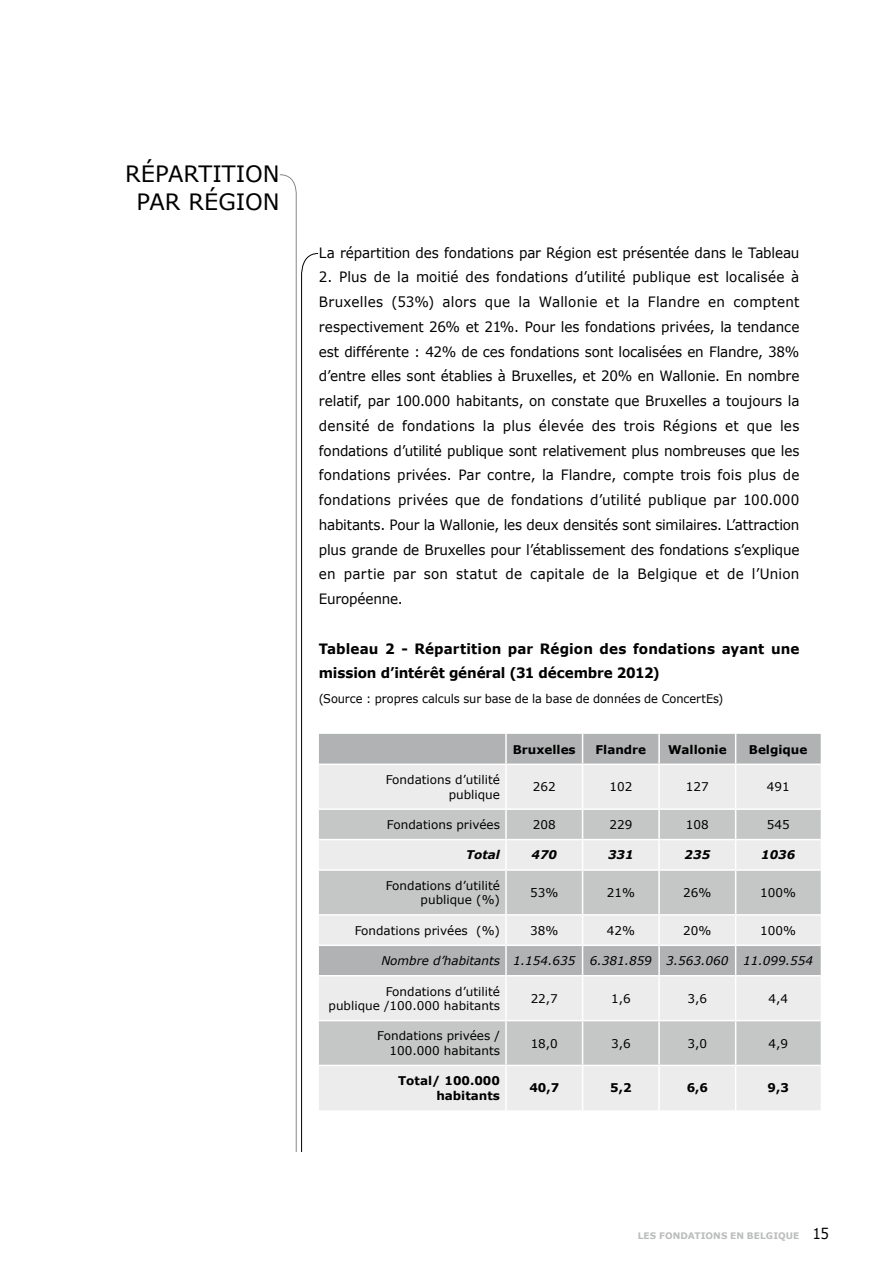
<style>
.page{position:relative;width:893px;height:1263px;background:#fff}
.page>*{position:absolute;margin:0;border:0;box-sizing:border-box;transform-origin:0 0}
.t1{font:22.5px/28.5px "Verdana";color:#000;text-align:center}
.t2{font:14.25px/24.8px "Verdana";letter-spacing:-.005em;color:#000;text-align:justify;scale:.95 1}
.t3{font:700 14.25px/24.8px "Verdana";color:#000;scale:.95 1}
.t4{font:12px/14.4px "Verdana";color:#000;text-align:right}
.t5{font:700 12px/14.4px "Verdana";color:#000;text-align:right}
.t6{font:12px "Verdana";color:#000;scale:.95 1}
.t7{font:italic 12px "Verdana";color:#000}
.t8{font:italic 700 12px "Verdana";color:#000}
.t9{font:700 9px "Verdana";letter-spacing:.01em;color:#bbbcbd}
.s1{font-weight:400;font-size:15px;color:#000}
</style>
<div class="page">
<div style="left:319px;top:734px;width:502px;height:29px;background:#b1b2b3"></div>
<div style="left:319px;top:765px;width:502px;height:345px;background:#ececed"></div>
<svg style="left:319px;top:810px;width:502px;height:255px;background:#d2d3d4"></svg>
<hr style="left:505px;top:734px;width:2px;height:29px;background:#fff">
<svg style="left:582px;top:734px;width:1px;height:29px"></svg>
<hr style="left:658px;top:734px;width:2px;height:29px;background:#fff">
<svg style="left:735px;top:734px;width:1px;height:29px"></svg>
<hr style="left:505px;top:765px;width:2px;height:43px;background:#fff">
<hr style="left:582px;top:765px;width:1px;height:43px;background:#fff">
<hr style="left:658px;top:765px;width:2px;height:43px;background:#fff">
<hr style="left:735px;top:765px;width:1px;height:43px;background:#fff">
<hr style="left:319px;top:808px;width:187px;height:2px;background:#fff">
<hr style="left:506px;top:808px;width:77px;height:2px;background:#fff">
<hr style="left:505px;top:810px;width:2px;height:29px;background:#fff">
<hr style="left:583px;top:808px;width:76px;height:2px;background:#fff">
<hr style="left:659px;top:808px;width:77px;height:2px;background:#fff">
<hr style="left:658px;top:810px;width:2px;height:29px;background:#fff">
<hr style="left:736px;top:808px;width:85px;height:2px;background:#fff">
<hr style="left:319px;top:839px;width:187px;height:1px;background:#fff">
<hr style="left:506px;top:839px;width:77px;height:1px;background:#fff">
<hr style="left:505px;top:840px;width:2px;height:29px;background:#fff">
<hr style="left:583px;top:839px;width:76px;height:1px;background:#fff">
<svg style="left:582px;top:810px;width:1px;height:59px"></svg>
<hr style="left:659px;top:839px;width:77px;height:1px;background:#fff">
<hr style="left:658px;top:840px;width:2px;height:29px;background:#fff">
<hr style="left:736px;top:839px;width:85px;height:1px;background:#fff">
<svg style="left:735px;top:810px;width:1px;height:59px"></svg>
<hr style="left:319px;top:869px;width:187px;height:2px;background:#fff">
<hr style="left:506px;top:869px;width:77px;height:2px;background:#fff">
<hr style="left:505px;top:871px;width:2px;height:43px;background:#fff">
<hr style="left:583px;top:869px;width:76px;height:2px;background:#fff">
<hr style="left:582px;top:871px;width:1px;height:43px;background:#fff">
<hr style="left:659px;top:869px;width:77px;height:2px;background:#fff">
<hr style="left:658px;top:871px;width:2px;height:43px;background:#fff">
<hr style="left:736px;top:869px;width:85px;height:2px;background:#fff">
<hr style="left:735px;top:871px;width:1px;height:43px;background:#fff">
<hr style="left:319px;top:914px;width:187px;height:2px;background:#fff">
<hr style="left:506px;top:914px;width:77px;height:2px;background:#fff">
<hr style="left:505px;top:916px;width:2px;height:28px;background:#fff">
<hr style="left:583px;top:914px;width:76px;height:2px;background:#fff">
<hr style="left:659px;top:914px;width:77px;height:2px;background:#fff">
<hr style="left:658px;top:916px;width:2px;height:28px;background:#fff">
<hr style="left:736px;top:914px;width:85px;height:2px;background:#fff">
<hr style="left:319px;top:944px;width:187px;height:2px;background:#fff">
<hr style="left:506px;top:944px;width:77px;height:2px;background:#fff">
<hr style="left:505px;top:946px;width:2px;height:29px;background:#fff">
<hr style="left:583px;top:944px;width:76px;height:2px;background:#fff">
<svg style="left:582px;top:916px;width:1px;height:59px"></svg>
<hr style="left:659px;top:944px;width:77px;height:2px;background:#fff">
<hr style="left:658px;top:946px;width:2px;height:29px;background:#fff">
<hr style="left:736px;top:944px;width:85px;height:2px;background:#fff">
<svg style="left:735px;top:916px;width:1px;height:59px"></svg>
<hr style="left:319px;top:975px;width:187px;height:1px;background:#fff">
<hr style="left:506px;top:975px;width:77px;height:1px;background:#fff">
<hr style="left:505px;top:976px;width:2px;height:44px;background:#fff">
<hr style="left:583px;top:975px;width:76px;height:1px;background:#fff">
<hr style="left:582px;top:976px;width:1px;height:44px;background:#fff">
<hr style="left:659px;top:975px;width:77px;height:1px;background:#fff">
<hr style="left:658px;top:976px;width:2px;height:44px;background:#fff">
<hr style="left:736px;top:975px;width:85px;height:1px;background:#fff">
<hr style="left:735px;top:976px;width:1px;height:44px;background:#fff">
<hr style="left:319px;top:1020px;width:187px;height:1px;background:#fff">
<hr style="left:506px;top:1020px;width:77px;height:1px;background:#fff">
<hr style="left:505px;top:1021px;width:2px;height:44px;background:#fff">
<hr style="left:583px;top:1020px;width:76px;height:1px;background:#fff">
<hr style="left:582px;top:1021px;width:1px;height:44px;background:#fff">
<hr style="left:659px;top:1020px;width:77px;height:1px;background:#fff">
<hr style="left:658px;top:1021px;width:2px;height:44px;background:#fff">
<hr style="left:736px;top:1020px;width:85px;height:1px;background:#fff">
<hr style="left:735px;top:1021px;width:1px;height:44px;background:#fff">
<hr style="left:319px;top:1065px;width:187px;height:1px;background:#fff">
<hr style="left:506px;top:1065px;width:77px;height:1px;background:#fff">
<hr style="left:505px;top:1066px;width:2px;height:44px;background:#fff">
<hr style="left:583px;top:1065px;width:76px;height:1px;background:#fff">
<hr style="left:582px;top:1066px;width:1px;height:44px;background:#fff">
<hr style="left:659px;top:1065px;width:77px;height:1px;background:#fff">
<hr style="left:658px;top:1066px;width:2px;height:44px;background:#fff">
<hr style="left:736px;top:1065px;width:85px;height:1px;background:#fff">
<hr style="left:735px;top:1066px;width:1px;height:44px;background:#fff">
<svg style="left:280px;top:174px;width:38px;height:978px"></svg>
<h1 class="t1" style="left:125px;top:159px;width:156px">RÉPARTITION<br>PAR RÉGION</h1>
<p class="t2" style="left:319px;top:240px;width:507px">La répartition des fondations par Région est présentée dans le Tableau</p>
<p class="t2" style="left:319px;top:265px;width:507px">2. Plus de la moitié des fondations d’utilité publique est localisée à Bruxelles (53%) alors que la Wallonie et la Flandre en comptent respectivement 26% et 21%. Pour les fondations privées, la tendance est différente : 42% de ces fondations sont localisées en Flandre, 38% d’entre elles sont établies à Bruxelles, et 20% en Wallonie. En nombre relatif, par 100.000 habitants, on constate que Bruxelles a toujours la densité de fondations la plus élevée des trois Régions et que les fondations d’utilité publique sont relativement plus nombreuses que les fondations privées. Par contre, la Flandre, compte trois fois plus de fondations privées que de fondations d’utilité publique par 100.000 habitants. Pour la Wallonie, les deux densités sont similaires. L’attraction plus grande de Bruxelles pour l’établissement des fondations s’explique en partie par son statut de capitale de la Belgique et de l’Union Européenne.</p>
<p class="t3" style="left:319px;top:636px;width:507px">Tableau 2 - Répartition par Région des fondations ayant une mission d’intérêt général (31 décembre 2012)</p>
<p class="t6" style="left:319px;top:690px;width:427px">(Source : propres calculs sur base de la base de données de ConcertEs)</p>
<p class="t5" style="left:513px;top:742px;width:64px">Bruxelles</p>
<p class="t5" style="left:595px;top:742px;width:52px">Flandre</p>
<p class="t5" style="left:668px;top:742px;width:60px">Wallonie</p>
<p class="t5" style="left:749px;top:742px;width:60px">Belgique</p>
<p class="t4" style="left:386px;top:772px;width:116px">Fondations d’utilité publique</p>
<p class="t4" style="left:533px;top:780px;width:24px">262</p>
<p class="t4" style="left:609px;top:780px;width:24px">102</p>
<p class="t4" style="left:686px;top:780px;width:24px">127</p>
<p class="t4" style="left:767px;top:780px;width:24px">491</p>
<p class="t4" style="left:387px;top:817px;width:115px">Fondations privées</p>
<p class="t4" style="left:533px;top:817px;width:24px">208</p>
<p class="t4" style="left:609px;top:817px;width:24px">229</p>
<p class="t4" style="left:686px;top:817px;width:24px">108</p>
<p class="t4" style="left:767px;top:817px;width:24px">545</p>
<p class="t8" style="left:466px;top:846px;width:36px">Total</p>
<p class="t8" style="left:531px;top:846px;width:27px">470</p>
<p class="t8" style="left:608px;top:846px;width:27px">331</p>
<p class="t8" style="left:685px;top:846px;width:27px">235</p>
<p class="t8" style="left:761px;top:846px;width:36px">1036</p>
<p class="t4" style="left:386px;top:878px;width:116px">Fondations d’utilité publique (%)</p>
<p class="t4" style="left:530px;top:885px;width:30px">53%</p>
<p class="t4" style="left:607px;top:885px;width:30px">21%</p>
<p class="t4" style="left:683px;top:885px;width:30px">26%</p>
<p class="t4" style="left:760px;top:885px;width:37px">100%</p>
<p class="t4" style="left:355px;top:923px;width:147px">Fondations privées (%)</p>
<p class="t4" style="left:530px;top:923px;width:30px">38%</p>
<p class="t4" style="left:607px;top:923px;width:30px">42%</p>
<p class="t4" style="left:683px;top:923px;width:30px">20%</p>
<p class="t4" style="left:760px;top:923px;width:37px">100%</p>
<p class="t7" style="left:381px;top:952px;width:433px">Nombre d’habitants 1.154.635 6.381.859 3.563.060 11.099.554</p>
<p class="t4" style="left:329px;top:984px;width:173px">Fondations d’utilité<br>publique /100.000 habitants</p>
<p class="t4" style="left:531px;top:991px;width:29px">22,7</p>
<p class="t4" style="left:611px;top:991px;width:21px">1,6</p>
<p class="t4" style="left:688px;top:991px;width:21px">3,6</p>
<p class="t4" style="left:768px;top:991px;width:21px">4,4</p>
<p class="t4" style="left:377px;top:1029px;width:124px">Fondations privées /<br>100.000 habitants</p>
<p class="t4" style="left:531px;top:1036px;width:29px">18,0</p>
<p class="t4" style="left:611px;top:1036px;width:21px">3,6</p>
<p class="t4" style="left:688px;top:1036px;width:21px">3,0</p>
<p class="t4" style="left:768px;top:1036px;width:21px">4,9</p>
<p class="t5" style="left:398px;top:1073px;width:103px">Total/ 100. 000 habitants</p>
<p class="t5" style="left:529px;top:1080px;width:31px">40,7</p>
<p class="t5" style="left:610px;top:1080px;width:23px">5,2</p>
<p class="t5" style="left:687px;top:1080px;width:23px">6,6</p>
<p class="t5" style="left:767px;top:1080px;width:23px">9,3</p>
<p class="t9" style="left:638px;top:1230px;width:193px">LES FONDATIONS EN BELGIQUE <span class="s1">15</span></p>
</div>
